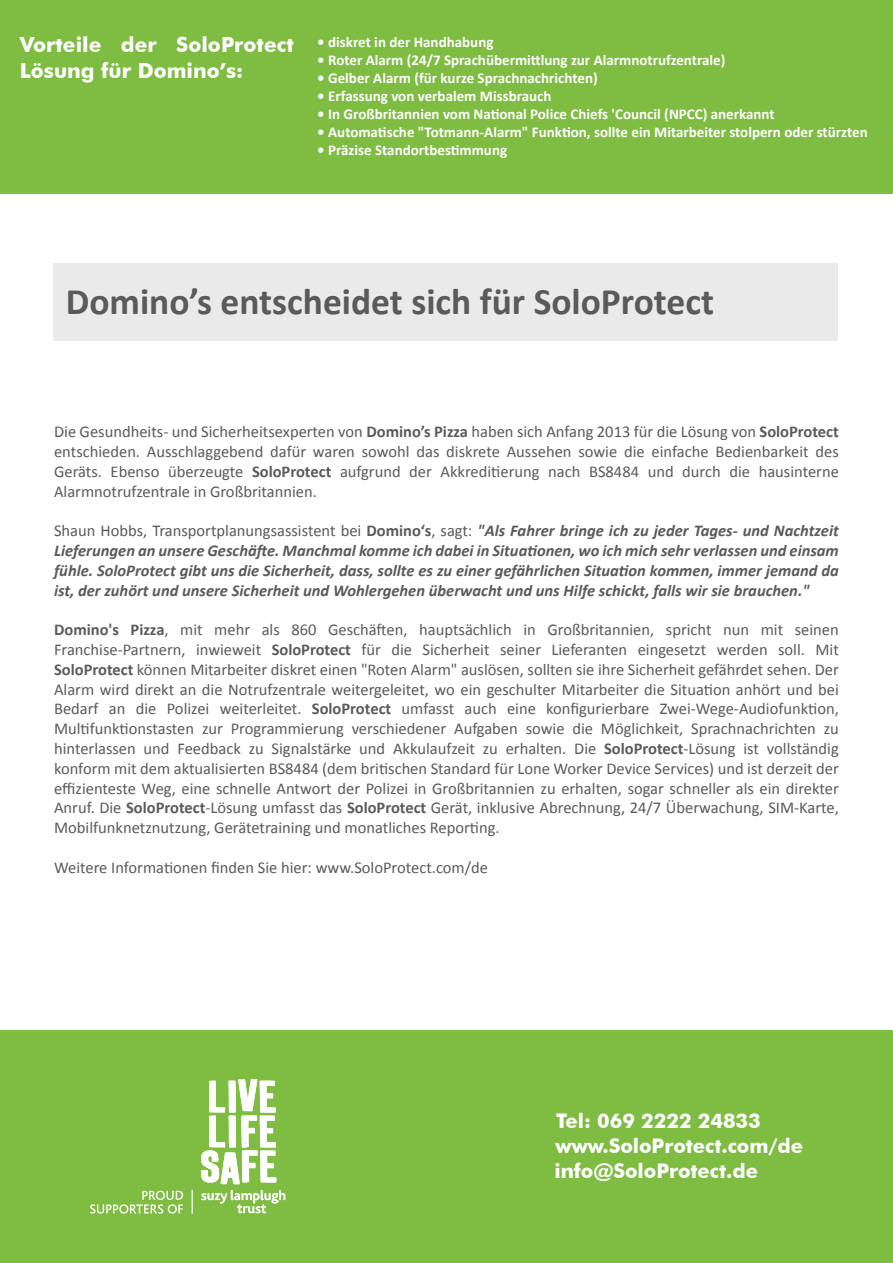
<style>
.page{position:relative;width:893px;height:1263px;background:#fff}
.page>*{position:absolute;margin:0;border:0;box-sizing:border-box;transform-origin:0 0}
.t1{font:700 37.5px "Calibri";color:#595a5c}
.t2{font:700 20.85px/25px "Futura BT";color:#fff}
.t3{font:700 20.25px/24.9px "Futura BT";letter-spacing:-.005em;color:#fff}
.t4{font:16.5px/19.8px "Calibri";color:#595a5c;text-align:justify}
.t5{font:italic 700 16.5px/19.8px "Calibri";color:#595a5c;text-align:justify}
.t6{font:700 15px "Calibri";color:#fff}
.s1{font-weight:700}
.s2{font-weight:400;font-style:normal}
.s3{font-style:normal}
</style>
<div class="page">
<div style="left:0;top:0;width:893px;height:193px;background:#7fbc42"></div>
<div style="left:0;top:1030px;width:893px;height:233px;background:#7fbc42"></div>
<div style="left:54px;top:264px;width:784px;height:77px;background:#eaeaea"></div>
<svg style="left:201px;top:1079px;width:75px;height:105px"></svg>
<svg style="left:201px;top:1190px;width:84px;height:23px"></svg>
<svg style="left:90px;top:1191px;width:93px;height:22px"></svg>
<svg style="left:192px;top:1190px;width:1px;height:23px"></svg>
<p class="t2" style="left:20px;top:32px;width:275px">Vorteile der SoloProtect<br>Lösung für Domino’s:</p>
<p class="t6" style="left:317px;top:33px;width:178px">• diskret in der Handhabung</p>
<p class="t6" style="left:317px;top:51px;width:410px">• Roter Alarm (24/7 Sprachübermittlung zur Alarmnotrufzentrale)</p>
<p class="t6" style="left:317px;top:69px;width:282px">• Gelber Alarm (für kurze Sprachnachrichten)</p>
<p class="t6" style="left:317px;top:87px;width:236px">• Erfassung von verbalem Missbrauch</p>
<p class="t6" style="left:317px;top:105px;width:459px">• In Großbritannien vom National Police Chiefs 'Council (NPCC) anerkannt</p>
<p class="t6" style="left:317px;top:123px;width:552px">• Automatische "Totmann-Alarm" Funktion, sollte ein Mitarbeiter stolpern oder stürzten</p>
<p class="t6" style="left:317px;top:141px;width:191px">• Präzise Standortbestimmung</p>
<h1 class="t1" style="left:66px;top:278px;width:650px">Domino’s entscheidet sich für SoloProtect</h1>
<p class="t4" style="left:54px;top:421px;width:786px">Die Gesundheits- und Sicherheitsexperten von <span class="s1">Domino’s Pizza</span> haben sich Anfang 2013 für die Lösung von <span class="s1">SoloProtect </span>entschieden. Ausschlaggebend dafür waren sowohl das diskrete Aussehen sowie die einfache Bedienbarkeit des Geräts. Ebenso überzeugte <span class="s1">SoloProtect</span> aufgrund der Akkreditierung nach BS8484 und durch die hausinterne Alarmnotrufzentrale in Großbritannien.</p>
<p class="t5" style="left:54px;top:520px;width:786px"><span class="s2">Shaun Hobbs, Transportplanungsassistent bei</span> <span class="s3">Domino‘s</span><span class="s2">, sagt:</span> "Als Fahrer bringe ich zu jeder Tages- und Nachtzeit Lieferungen an unsere Geschäfte. Manchmal komme ich dabei in Situationen, wo ich mich sehr verlassen und einsam fühle. SoloProtect gibt uns die Sicherheit, dass, sollte es zu einer gefährlichen Situation kommen, immer jemand da ist, der zuhört und unsere Sicherheit und Wohlergehen überwacht und uns Hilfe schickt, falls wir sie brauchen."</p>
<p class="t4" style="left:54px;top:619px;width:786px"><span class="s1">Domino's Pizza</span>, mit mehr als 860 Geschäften, hauptsächlich in Großbritannien, spricht nun mit seinen Franchise-Partnern, inwieweit <span class="s1">SoloProtect</span> für die Sicherheit seiner Lieferanten eingesetzt werden soll. Mit <span class="s1">SoloProtect</span> können Mitarbeiter diskret einen "Roten Alarm" auslösen, sollten sie ihre Sicherheit gefährdet sehen. Der Alarm wird direkt an die Notrufzentrale weitergeleitet, wo ein geschulter Mitarbeiter die Situation anhört und bei Bedarf an die Polizei weiterleitet. <span class="s1">SoloProtect</span> umfasst auch eine konfigurierbare Zwei-Wege-Audiofunktion, Multifunktionstasten zur Programmierung verschiedener Aufgaben sowie die Möglichkeit, Sprachnachrichten zu hinterlassen und Feedback zu Signalstärke und Akkulaufzeit zu erhalten. Die <span class="s1">SoloProtect</span>-Lösung ist vollständig konform mit dem aktualisierten BS8484 (dem britischen Standard für Lone Worker Device Services) und ist derzeit der effizienteste Weg, eine schnelle Antwort der Polizei in Großbritannien zu erhalten, sogar schneller als ein direkter Anruf. Die <span class="s1">SoloProtect</span>-Lösung umfasst das <span class="s1">SoloProtect</span> Gerät, inklusive Abrechnung, 24/7 Überwachung, SIM-Karte, Mobilfunknetznutzung, Gerätetraining und monatliches Reporting.</p>
<p class="t4" style="left:54px;top:857px;width:435px">Weitere Informationen finden Sie hier: www.SoloProtect.com/de</p>
<p class="t3" style="left:554px;top:1108px;width:250px">Tel: 069 2222 24833 www.SoloProtect.com/de info@SoloProtect.de</p>
</div>
